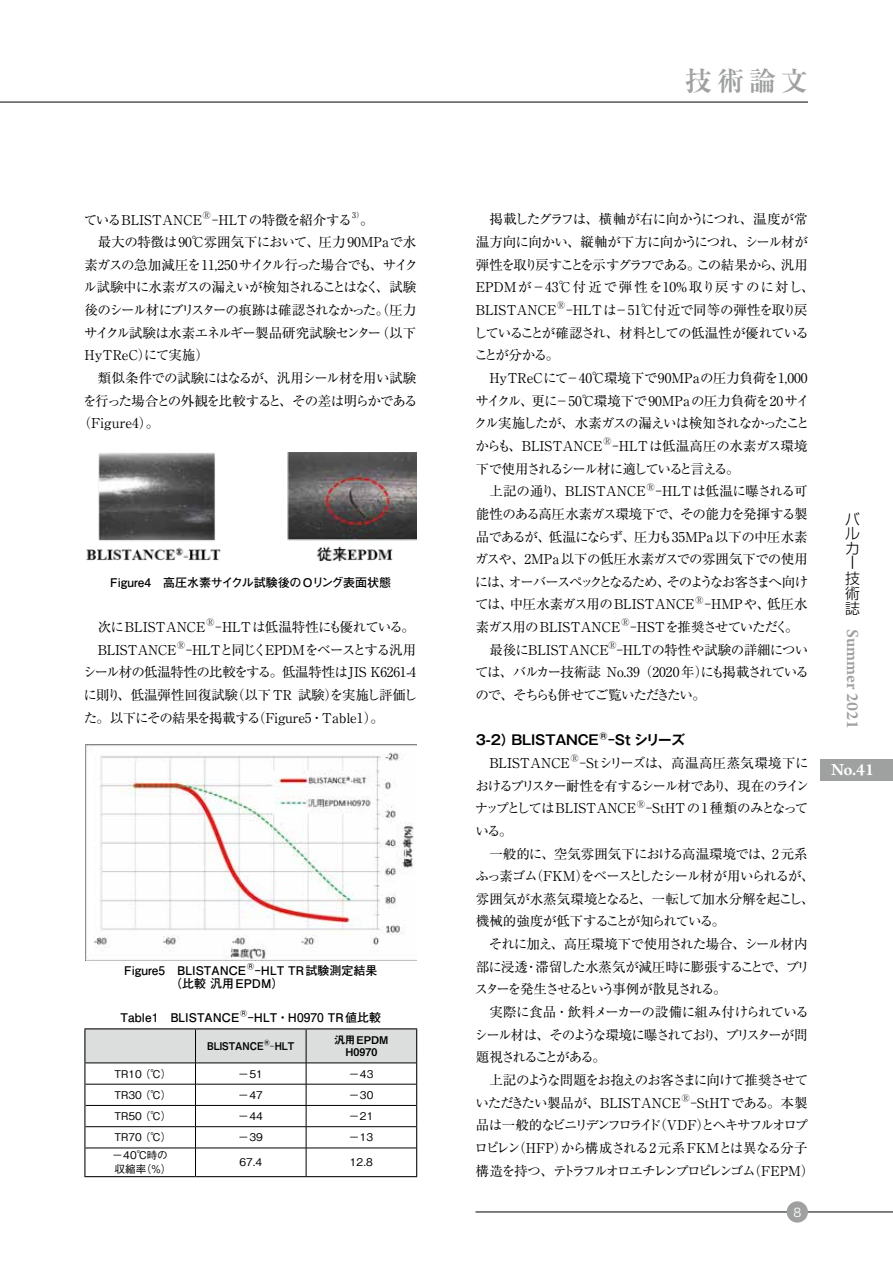
<style>
.page{position:relative;width:893px;height:1263px;background:#fff}
.page>*{position:absolute;margin:0;border:0;box-sizing:border-box;transform-origin:0 0}
.t1{font:700 27px "Ryumin Pro";color:#9fa0a0}
.t2{font:600 18px "Arno Pro";color:#9fa0a0}
.t3{font:600 18px "Arno Pro";color:#fff}
.t4{font:300 14.85px/14.7px "Shin Go Pro";color:#000}
.t5{font:13.5px/22.6px "Ryumin Pro";letter-spacing:-.045em;color:#000;text-align:justify}
.t6{font:13.5px/22.6px "Ryumin Pro";color:#000}
.t7{font:13.5px/22.6px "Ryumin Pro";letter-spacing:-.1em;color:#000}
.t8{font:13.5px/22.6px "Ryumin Pro";letter-spacing:-.015em;color:#000}
.t9{font:13.5px "Ryumin Pro";letter-spacing:-.09em;color:#000}
.t10{font:13.5px "Ryumin Pro";letter-spacing:-.095em;color:#000}
.t11{font:13.5px "Ryumin Pro";letter-spacing:-.115em;color:#000}
.t12{font:13.5px "Ryumin Pro";letter-spacing:-.08em;color:#000}
.t13{font:13.5px "Ryumin Pro";letter-spacing:-.01em;color:#000}
.t14{font:13.5px "Ryumin Pro";letter-spacing:-.075em;color:#000}
.t15{font:13.5px "Ryumin Pro";letter-spacing:-.125em;color:#000}
.t16{font:13.5px "Ryumin Pro";letter-spacing:-.12em;color:#000}
.t17{font:700 13.5px "Gothic MB101 Pro De";letter-spacing:-.015em;color:#000}
.t18{font:13.5px "Ryumin Pro";letter-spacing:-.005em;color:#000}
.t19{font:13.5px "Ryumin Pro";letter-spacing:-.14em;color:#000}
.t20{font:13.5px "Ryumin Pro";letter-spacing:-.02em;color:#000}
.t21{font:700 12px/13.8px "Futo Go B101 Pro";color:#000}
.t22{font:12px "Hira Kaku Pro W3";color:#fff}
.t23{font:500 10.65px/13.8px "Gothic BBB Pro";color:#000}
.t24{font:10.65px "Midashi Go Pro MB31";color:#000;scale:.9 1}
.t25{font:10.65px/12.8px "Midashi Go Pro MB31";color:#000;text-align:center}
.t26{font:7.8px "Ryumin Pro";color:#000}
.t27{font:700 7.8px "Gothic MB101 Pro De";color:#000}
.t28{font:700 7.05px "Futo Go B101 Pro";color:#000}
.t29{font:6.15px "Midashi Go Pro MB31";color:#000;scale:.9 1}
.s1{font-family:"Ryumin Pro"}
</style>
<div class="page">
<img style="left:86px;top:452px;width:330px;height:110px">
<img style="left:85px;top:744px;width:332px;height:216px">
<hr style="left:196px;top:1176px;width:110px;height:1px;background:#000">
<hr style="left:306px;top:1176px;width:111px;height:1px;background:#000">
<hr style="left:196px;top:1028px;width:110px;height:1px;background:#000">
<hr style="left:306px;top:1028px;width:111px;height:1px;background:#000">
<hr style="left:84px;top:1028px;width:112px;height:1px;background:#000">
<hr style="left:84px;top:1176px;width:112px;height:1px;background:#000">
<svg style="left:84px;top:1029px;width:333px;height:147px"></svg>
<div style="left:821px;top:759px;width:72px;height:21px;background:#9fa0a0"></div>
<hr style="left:475px;top:1212px;width:418px;height:1px;background:#000">
<div style="left:787px;top:1201px;width:21px;height:21px;background:#9fa0a0;border-radius:50%"></div>
<hr style="left:0;top:102px;width:808px;height:1px;background:#000">
<p class="t6" style="left:84px;top:207px;width:120px">ているBLISTANCE</p>
<p class="t26" style="left:203px;top:209px;width:9px">Ⓡ</p>
<p class="t18" style="left:212px;top:209px;width:142px">-HLTの特徴を紹介する</p>
<p class="t26" style="left:352px;top:209px;width:13px">3）</p>
<p class="t5" style="left:360px;top:207px;width:15px">。</p>
<p class="t6" style="left:98px;top:230px;width:320px">最大の特徴は90℃雰囲気下において、圧力90MPaで水</p>
<p class="t5" style="left:84px;top:252px;width:335px">素ガスの急加減圧を11,250サイクル行った場合でも、サイク</p>
<p class="t12" style="left:84px;top:277px;width:334px">ル試験中に水素ガスの漏えいが検知されることはなく、試験</p>
<p class="t7" style="left:84px;top:298px;width:334px">後のシール材にブリスターの痕跡は確認されなかった。（圧力</p>
<p class="t5" style="left:84px;top:320px;width:334px">サイクル試験は水素エネルギー製品研究試験センター（以下</p>
<p class="t6" style="left:84px;top:343px;width:126px">HyTReC）にて実施）</p>
<p class="t5" style="left:98px;top:366px;width:320px">類似条件での試験にはなるが、汎用シール材を用い試験</p>
<p class="t9" style="left:83px;top:390px;width:336px">を行った場合との外観を比較すると、その差は明らかである</p>
<p class="t6" style="left:78px;top:411px;width:83px">（Figure4）。</p>
<p class="t21" style="left:110px;top:574px;width:283px">Figure4　高圧水素サイクル試験後のOリング表面状態</p>
<p class="t6" style="left:98px;top:615px;width:109px">次にBLISTANCE</p>
<p class="t26" style="left:206px;top:616px;width:9px">Ⓡ</p>
<p class="t5" style="left:215px;top:615px;width:201px">-HLTは低温特性にも優れている。</p>
<p class="t20" style="left:98px;top:639px;width:80px">BLISTANCE</p>
<p class="t26" style="left:177px;top:639px;width:9px">Ⓡ</p>
<p class="t5" style="left:83px;top:637px;width:336px;text-indent:102px">-HLTと同じくEPDMをベースとする汎用シール材の低温特性の比較をする。低温特性はJIS K6261-4に則り、低温弾性回復試験（以下TR 試験）を実施し評価した。以下にその結果を掲載する（Figure5・Table1）。</p>
<p class="t21" style="left:124px;top:962px;width:124px">Figure5　BLISTANCE</p>
<p class="t28" style="left:247px;top:960px;width:8px">Ⓡ</p>
<p class="t21" style="left:170px;top:962px;width:209px;text-indent:85px">-HLT TR試験測定結果（比較 汎用EPDM）　　　　</p>
<p class="t21" style="left:121px;top:1009px;width:120px">Table1　BLISTANCE</p>
<p class="t28" style="left:240px;top:1007px;width:8px">Ⓡ</p>
<p class="t21" style="left:248px;top:1009px;width:135px">-HLT・H0970 TR値比較</p>
<p class="t24" style="left:207px;top:1037px;width:64px">BLISTANCE</p>
<p class="t29" style="left:264px;top:1037px;width:8px">Ⓡ</p>
<p class="t24" style="left:270px;top:1037px;width:29px"><span class="s1">–</span>HLT</p>
<p class="t25" style="left:334px;top:1032px;width:55px">汎用EPDM<br>H0970</p>
<p class="t23" style="left:115px;top:1065px;width:58px">TR10 （℃）</p>
<p class="t23" style="left:238px;top:1065px;width:26px">－51</p>
<p class="t23" style="left:349px;top:1065px;width:26px">－43</p>
<p class="t23" style="left:115px;top:1086px;width:58px">TR30 （℃）</p>
<p class="t23" style="left:238px;top:1086px;width:26px">－47</p>
<p class="t23" style="left:349px;top:1086px;width:26px">－30</p>
<p class="t23" style="left:115px;top:1108px;width:58px">TR50 （℃）</p>
<p class="t23" style="left:238px;top:1108px;width:26px">－44</p>
<p class="t23" style="left:349px;top:1108px;width:26px">－21</p>
<p class="t23" style="left:115px;top:1129px;width:58px">TR70 （℃）</p>
<p class="t23" style="left:238px;top:1129px;width:26px">－39</p>
<p class="t23" style="left:349px;top:1129px;width:26px">－13</p>
<p class="t23" style="left:112px;top:1147px;width:61px">− 40℃時の収縮率（%）</p>
<p class="t23" style="left:239px;top:1154px;width:24px">67.4</p>
<p class="t23" style="left:350px;top:1154px;width:24px">12.8</p>
<h1 class="t1" style="left:685px;top:60px;width:124px">技術論文</h1>
<p class="t8" style="left:476px;top:207px;width:340px;text-indent:14px">掲載したグラフは、横軸が右に向かうにつれ、温度が常温方向に向かい、縦軸が下方に向かうにつれ、シール材が弾性を取り戻すことを示すグラフである。この結果から、汎用<br>EPDMが−43℃付近で弾性を10%取り戻すのに対し、<br>BLISTANCE</p>
<p class="t26" style="left:557px;top:299px;width:9px">Ⓡ</p>
<p class="t5" style="left:474px;top:298px;width:337px;text-indent:92px">-HLTは−51℃付近で同等の弾性を取り戻していることが確認され、材料としての低温性が優れていることが分かる。</p>
<p class="t6" style="left:474px;top:366px;width:337px;text-indent:15px">HyTReCにて−40℃環境下で90MPaの圧力負荷を1,000サイクル、更に−50℃環境下で90MPaの圧力負荷を20サイクル実施したが、水素ガスの漏えいは検知されなかったことからも、BLISTANCE</p>
<p class="t26" style="left:603px;top:435px;width:9px">Ⓡ</p>
<p class="t6" style="left:612px;top:434px;width:197px">-HLTは低温高圧の水素ガス環境</p>
<p class="t15" style="left:476px;top:458px;width:265px">下で使用されるシール材に適していると言える。</p>
<p class="t6" style="left:489px;top:479px;width:158px">上記の通り、BLISTANCE</p>
<p class="t26" style="left:647px;top:480px;width:9px">Ⓡ</p>
<p class="t5" style="left:475px;top:479px;width:335px;text-indent:181px">-HLTは低温に曝される可能性のある高圧水素ガス環境下で、その能力を発揮する製品であるが、低温にならず、圧力も35MPa 以下の中圧水素ガスや、2MPa 以下の低圧水素ガスでの雰囲気下での使用には、オーバースペックとなるため、そのようなお客さまへ向けては、中圧水素ガス用のBLISTANCE</p>
<p class="t26" style="left:695px;top:594px;width:9px">Ⓡ</p>
<p class="t5" style="left:704px;top:592px;width:105px">-HMPや、低圧水</p>
<p class="t6" style="left:476px;top:615px;width:146px">素ガス用のBLISTANCE</p>
<p class="t26" style="left:621px;top:616px;width:9px">Ⓡ</p>
<p class="t9" style="left:630px;top:616px;width:170px">-HSTを推奨させていただく。</p>
<p class="t6" style="left:489px;top:637px;width:121px">最後にBLISTANCE</p>
<p class="t26" style="left:609px;top:639px;width:9px">Ⓡ</p>
<p class="t5" style="left:475px;top:637px;width:336px;text-indent:141px">-HLTの特性や試験の詳細については、バルカー技術誌 No.39 （2020 年）にも掲載されているので、そちらも併せてご覧いただきたい。</p>
<p class="t17" style="left:476px;top:729px;width:124px">3-2）BLISTANCE</p>
<p class="t27" style="left:600px;top:729px;width:9px">Ⓡ</p>
<p class="t17" style="left:608px;top:729px;width:78px">-St シリーズ</p>
<p class="t6" style="left:489px;top:751px;width:82px">BLISTANCE</p>
<p class="t26" style="left:571px;top:752px;width:9px">Ⓡ</p>
<p class="t5" style="left:475px;top:751px;width:336px;text-indent:105px">-Stシリーズは、高温高圧蒸気環境下におけるブリスター耐性を有するシール材であり、現在のラインナップとしてはBLISTANCE</p>
<p class="t26" style="left:637px;top:797px;width:9px">Ⓡ</p>
<p class="t6" style="left:646px;top:796px;width:164px">-StHTの1種類のみとなって</p>
<p class="t5" style="left:475px;top:819px;width:39px">いる。</p>
<p class="t6" style="left:489px;top:841px;width:320px">一般的に、空気雰囲気下における高温環境では、2元系</p>
<p class="t10" style="left:475px;top:865px;width:341px">ふっ素ゴム（FKM）をベースとしたシール材が用いられるが、</p>
<p class="t13" style="left:476px;top:888px;width:340px">雰囲気が水蒸気環境となると、一転して加水分解を起こし、</p>
<p class="t5" style="left:476px;top:909px;width:251px">機械的強度が低下することが知られている。</p>
<p class="t5" style="left:489px;top:932px;width:320px">それに加え、高圧環境下で使用された場合、シール材内</p>
<p class="t5" style="left:476px;top:954px;width:336px">部に浸透・滞留した水蒸気が減圧時に膨張することで、ブリ</p>
<p class="t16" style="left:475px;top:979px;width:253px">スターを発生させるという事例が散見される。</p>
<p class="t5" style="left:489px;top:1000px;width:321px">実際に食品・飲料メーカーの設備に組み付けられている</p>
<p class="t11" style="left:475px;top:1024px;width:335px">シール材は、そのような環境に曝されており、ブリスターが問</p>
<p class="t19" style="left:476px;top:1047px;width:132px">題視されることがある。</p>
<p class="t14" style="left:489px;top:1069px;width:321px">上記のような問題をお抱えのお客さまに向けて推奨させて</p>
<p class="t6" style="left:475px;top:1090px;width:207px">いただきたい製品が、BLISTANCE</p>
<p class="t26" style="left:682px;top:1092px;width:9px">Ⓡ</p>
<p class="t7" style="left:475px;top:1090px;width:341px;text-indent:216px">-StHTである。本製品は一般的なビニリデンフロライド（VDF）とヘキサフルオロプロピレン（HFP）から構成される2 元系 FKMとは異なる分子構造を持つ、テトラフルオロエチレンプロピレンゴム（FEPM）</p>
<p class="t22" style="left:793px;top:1201px;width:9px">8</p>
<p class="t4" style="left:845px;top:510px;width:16px">バルカー技術誌</p>
<h2 class="t2" style="left:863px;top:629px;width:101px;rotate:90deg">Summer 2021</h2>
<h2 class="t3" style="left:831px;top:759px;width:45px">No.41</h2>
</div>
